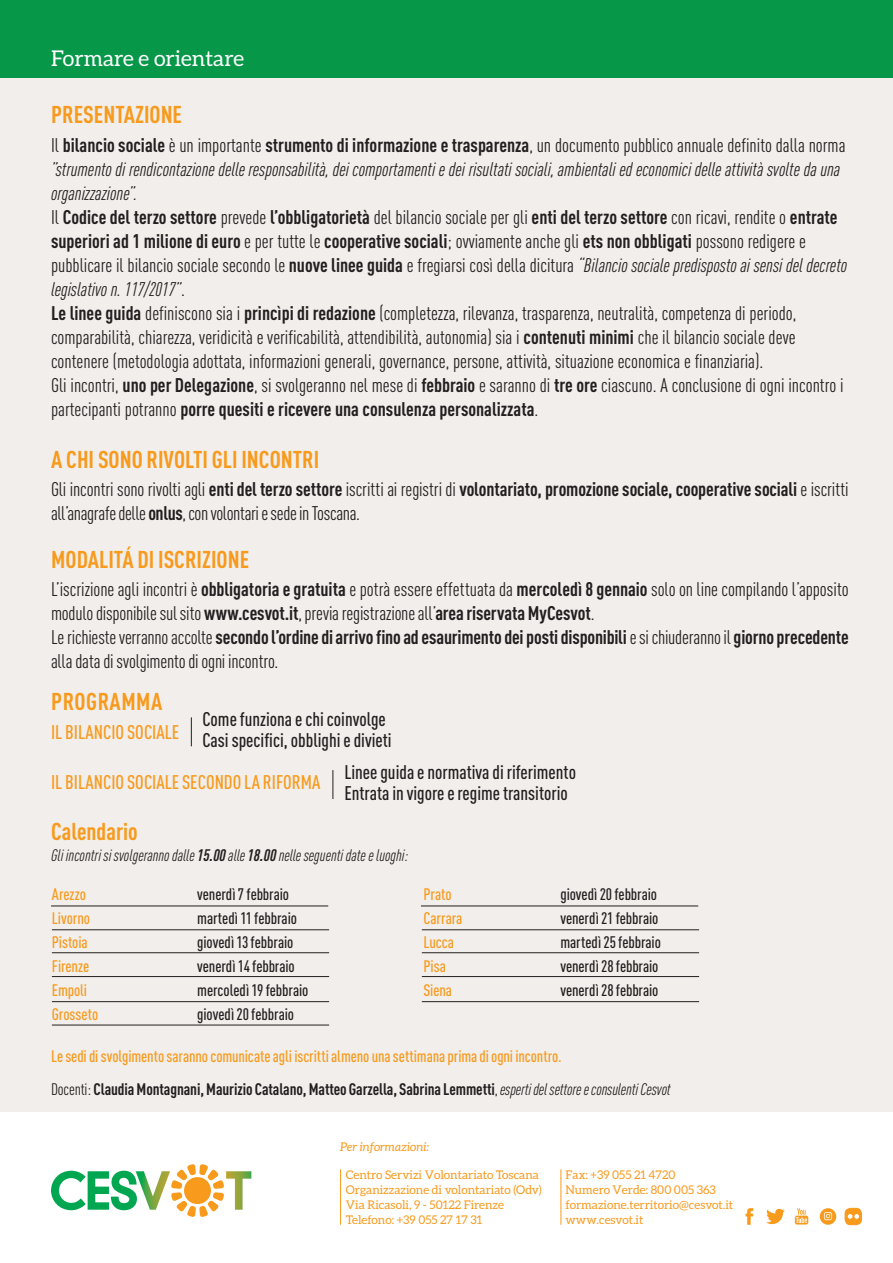
<style>
.page{position:relative;width:893px;height:1263px;background:#fff}
.page>*{position:absolute;margin:0;border:0;box-sizing:border-box;transform-origin:0 0}
.t1{font:700 condensed 24px "DIN Pro";color:#f89a1c}
.t2{font:700 condensed 24px "DIN Pro";letter-spacing:.02em;color:#f89a1c}
.t3{font:21.75px "Aleo";color:#fff}
.Normale{font:condensed 19.5px/24px "DIN Pro";color:#231f20}
.Normale-2{font:italic condensed 19.5px/24px "DIN Pro";color:#231f20}
.t4{font:500 condensed 19.5px "DIN Pro";color:#231f20}
.t5{font:500 condensed 19.5px "DIN Pro";color:#f89a1c}
.t6{font:500 condensed 16.5px "DIN Pro";letter-spacing:-.005em;color:#231f20}
.t7{font:500 condensed 16.5px "DIN Pro";color:#f89a1c}
.t8{font:700 condensed 16.5px "DIN Pro";letter-spacing:-.005em;color:#231f20}
.t9{font:italic condensed 16.5px "DIN Pro";color:#231f20}
.info_cesvot{font:12px/15px "Aleo";color:#f89a1c}
.info_cesvot-2{font:italic 12px "Aleo";color:#f89a1c}
.s1{font-style:normal}
.s2{font-weight:700;font-style:normal}
.s3{font-weight:700}
.s4{font-style:italic}
.s5{font-weight:400}
.s6{font-weight:400;font-style:italic}
</style>
<div class="page">
<div style="left:0;top:60px;width:892px;height:1051px;background:#f1eeeb"></div>
<div style="left:0;top:0;width:893px;height:77px;background:#069748"></div>
<svg style="left:51px;top:1164px;width:200px;height:53px"></svg>
<hr style="left:340px;top:1169px;width:1px;height:56px;background:#f89a1c">
<hr style="left:561px;top:1169px;width:1px;height:56px;background:#f89a1c">
<svg style="left:745px;top:1208px;width:8px;height:17px"></svg>
<svg style="left:766px;top:1209px;width:19px;height:15px"></svg>
<svg style="left:795px;top:1208px;width:13px;height:16px"></svg>
<svg style="left:820px;top:1208px;width:16px;height:17px"></svg>
<div style="left:845px;top:1208px;width:16px;height:17px;background:#f89a1c;border-radius:5px"></div>
<div style="left:845px;top:1208px;width:16px;height:17px;border:1px solid #f89a1c;border-radius:5px"></div>
<svg style="left:848px;top:1214px;width:11px;height:5px"></svg>
<hr style="left:51px;top:906px;width:277px;height:1px;background:#231f20">
<hr style="left:421px;top:906px;width:277px;height:1px;background:#231f20">
<hr style="left:52px;top:929px;width:277px;height:1px;background:#231f20">
<hr style="left:422px;top:929px;width:277px;height:1px;background:#231f20">
<hr style="left:52px;top:952px;width:277px;height:1px;background:#231f20">
<hr style="left:422px;top:952px;width:277px;height:1px;background:#231f20">
<hr style="left:52px;top:976px;width:277px;height:1px;background:#231f20">
<hr style="left:422px;top:976px;width:277px;height:1px;background:#231f20">
<hr style="left:52px;top:1001px;width:277px;height:1px;background:#231f20">
<hr style="left:422px;top:1001px;width:277px;height:1px;background:#231f20">
<hr style="left:52px;top:1025px;width:277px;height:1px;background:#231f20">
<svg style="left:191px;top:717px;width:1px;height:29px"></svg>
<svg style="left:333px;top:770px;width:1px;height:29px"></svg>
<p class="t3" style="left:51px;top:46px;width:195px">Formare e orientare</p>
<p class="t1" style="left:51px;top:97px;width:132px">PRESENTAZIONE</p>
<p class="Normale-2" style="left:51px;top:131px;width:796px"><span class="s1">Il</span> <span class="s2">bilancio sociale</span> <span class="s1">è un importante</span> <span class="s2">strumento di informazione e trasparenza</span><span class="s1">, un documento pubblico annuale definito dalla norma </span>”strumento di rendicontazione delle responsabilità, dei comportamenti e dei risultati sociali, ambientali ed economici delle attività svolte da una organizzazione”.</p>
<p class="Normale" style="left:51px;top:203px;width:798px">Il <span class="s3">Codice del terzo settore</span> prevede <span class="s3">l’obbligatorietà</span> del bilancio sociale per gli <span class="s3">enti del terzo settore</span> con ricavi, rendite o <span class="s3">entrate superiori ad 1 milione di euro</span> e per tutte le <span class="s3">cooperative sociali</span>; ovviamente anche gli <span class="s3">ets non obbligati</span> possono redigere e pubblicare il bilancio sociale secondo le <span class="s3">nuove linee guida</span> e fregiarsi così della dicitura <span class="s4">“Bilancio sociale predisposto ai sensi del decreto legislativo n. 117/2017”</span>.</p>
<p class="Normale" style="left:51px;top:299px;width:747px;text-align:justify"><span class="s3">Le linee guida</span> definiscono sia i <span class="s3">princìpi di redazione</span> (completezza, rilevanza, trasparenza, neutralità, competenza di periodo, comparabilità, chiarezza, veridicità e verificabilità, attendibilità, autonomia) sia i <span class="s3">contenuti minimi</span> che il bilancio sociale deve contenere (metodologia adottata, informazioni generali, governance, persone, attività, situazione economica e finanziaria).</p>
<p class="Normale" style="left:51px;top:371px;width:794px">Gli incontri, <span class="s3">uno per Delegazione</span>, si svolgeranno nel mese di <span class="s3">febbraio</span> e saranno di <span class="s3">tre ore</span> ciascuno. A conclusione di ogni incontro i partecipanti potranno <span class="s3">porre quesiti e ricevere una consulenza personalizzata</span>.</p>
<p class="t1" style="left:51px;top:441px;width:270px">A CHI SONO RIVOLTI GLI INCONTRI</p>
<p class="Normale" style="left:51px;top:476px;width:799px">Gli incontri sono rivolti agli <span class="s3">enti del terzo settore</span> iscritti ai registri di <span class="s3">volontariato, promozione sociale, cooperative sociali</span> e iscritti all’anagrafe delle <span class="s3">onlus</span>, con volontari e sede in Toscana.</p>
<p class="t1" style="left:51px;top:541px;width:199px">MODALITÁ DI ISCRIZIONE</p>
<p class="Normale" style="left:51px;top:576px;width:799px">L’iscrizione agli incontri è <span class="s3">obbligatoria e gratuita</span> e potrà essere effettuata da <span class="s3">mercoledì 8 gennaio</span> solo on line compilando l’apposito modulo disponibile sul sito <span class="s3">www.cesvot.it</span>, previa registrazione all’<span class="s3">area riservata MyCesvot</span>.</p>
<p class="Normale" style="left:51px;top:624px;width:799px">Le richieste verranno accolte <span class="s3">secondo l’ordine di arrivo fino ad esaurimento dei posti disponibili</span> e si chiuderanno il <span class="s3">giorno precedente </span>alla data di svolgimento di ogni incontro.</p>
<p class="t2" style="left:51px;top:684px;width:112px">PROGRAMMA</p>
<p class="t5" style="left:51px;top:717px;width:130px">IL BILANCIO SOCIALE</p>
<p class="t4" style="left:202px;top:705px;width:185px">Come funziona e chi coinvolge</p>
<p class="t4" style="left:202px;top:726px;width:191px">Casi specifici, obblighi e divieti</p>
<p class="t4" style="left:344px;top:757px;width:233px">Linee guida e normativa di riferimento</p>
<p class="t4" style="left:344px;top:778px;width:225px">Entrata in vigore e regime transitorio</p>
<p class="t5" style="left:51px;top:768px;width:271px">IL BILANCIO SOCIALE SECONDO LA RIFORMA</p>
<p class="t1" style="left:51px;top:814px;width:88px">Calendario</p>
<p class="t9" style="left:51px;top:843px;width:359px">Gli incontri si svolgeranno dalle <span class="s3">15.00</span> alle <span class="s3">18.00</span> nelle seguenti date e luoghi:</p>
<p class="t7" style="left:52px;top:882px;width:36px">Arezzo</p>
<p class="t7" style="left:52px;top:906px;width:40px">Livorno</p>
<p class="t7" style="left:52px;top:930px;width:37px">Pistoia</p>
<p class="t7" style="left:52px;top:954px;width:39px">Firenze</p>
<p class="t7" style="left:52px;top:978px;width:37px">Empoli</p>
<p class="t7" style="left:52px;top:1002px;width:48px">Grosseto</p>
<p class="t6" style="left:197px;top:882px;width:93px">venerdì 7 febbraio</p>
<p class="t6" style="left:197px;top:906px;width:101px">martedì 11 febbraio</p>
<p class="t6" style="left:197px;top:930px;width:97px">giovedì 13 febbraio</p>
<p class="t6" style="left:197px;top:954px;width:99px">venerdì 14 febbraio</p>
<p class="t6" style="left:197px;top:978px;width:113px">mercoledì 19 febbraio</p>
<p class="t6" style="left:197px;top:1002px;width:98px">giovedì 20 febbraio</p>
<p class="t7" style="left:423px;top:882px;width:30px">Prato</p>
<p class="t7" style="left:423px;top:906px;width:40px">Carrara</p>
<p class="t7" style="left:423px;top:930px;width:32px">Lucca</p>
<p class="t7" style="left:423px;top:954px;width:24px">Pisa</p>
<p class="t7" style="left:423px;top:978px;width:30px">Siena</p>
<p class="t6" style="left:560px;top:882px;width:98px">giovedì 20 febbraio</p>
<p class="t6" style="left:560px;top:906px;width:99px">venerdì 21 febbraio</p>
<p class="t6" style="left:560px;top:930px;width:102px">martedì 25 febbraio</p>
<p class="t6" style="left:560px;top:954px;width:100px">venerdì 28 febbraio</p>
<p class="t6" style="left:560px;top:978px;width:100px">venerdì 28 febbraio</p>
<p class="t7" style="left:51px;top:1044px;width:512px">Le sedi di svolgimento saranno comunicate agli iscritti almeno una settimana prima di ogni incontro.</p>
<p class="t8" style="left:51px;top:1077px;width:621px"><span class="s5">Docenti:</span> Claudia Montagnani, Maurizio Catalano, Matteo Garzella, Sabrina Lemmetti<span class="s5">,</span> <span class="s6">esperti del settore e consulenti Cesvot</span></p>
<p class="info_cesvot-2" style="left:340px;top:1140px;width:91px">Per informazioni:</p>
<p class="info_cesvot" style="left:346px;top:1167px;width:195px">Centro Servizi Volontariato Toscana</p>
<p class="info_cesvot" style="left:346px;top:1182px;width:197px">Organizzazione di volontariato (Odv)<br>Via Ricasoli, 9 - 50122 Firenze</p>
<p class="info_cesvot" style="left:346px;top:1212px;width:138px">Telefono: +39 055 27 17 31</p>
<p class="info_cesvot" style="left:566px;top:1167px;width:112px">Fax: +39 055 21 4720</p>
<p class="info_cesvot" style="left:566px;top:1182px;width:152px">Numero Verde: 800 005 363</p>
<p class="info_cesvot" style="left:566px;top:1197px;width:169px">formazione.territorio@cesvot.it</p>
<p class="info_cesvot" style="left:566px;top:1212px;width:79px">www.cesvot.it</p>
</div>
